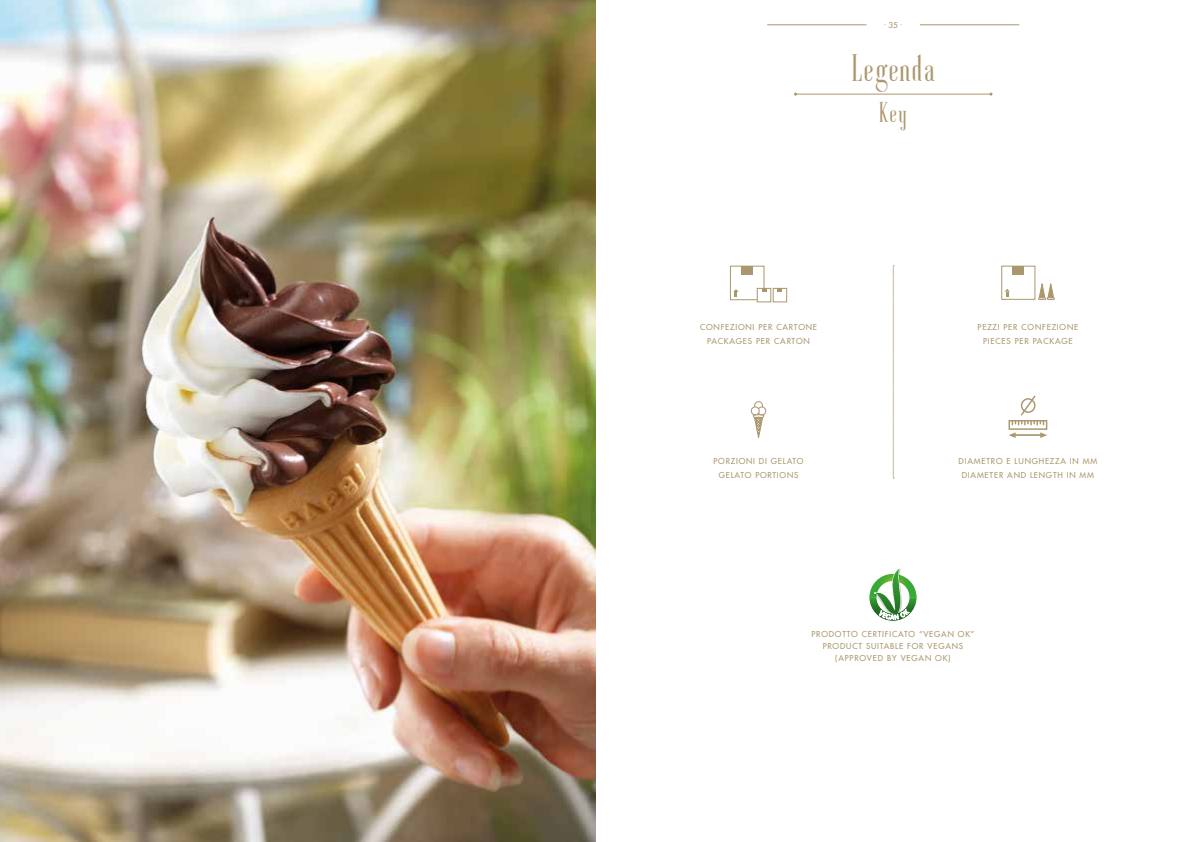
<style>
.page{position:relative;width:1191px;height:842px;background:#fff}
.page>*{position:absolute;margin:0;border:0;box-sizing:border-box;transform-origin:0 0}
.t1{font:40px "Ayres";letter-spacing:.03em;color:#ab976e}
.t2{font:30px "Ayres";color:#ab976e}
.t3{font:500 8px/14px "Futura Std";letter-spacing:.1em;color:#ab976e;text-align:center}
</style>
<div class="page">
<img style="left:0;top:0;width:595px;height:842px">
<hr style="left:920px;top:25px;width:99px;height:1px;background:#ab976e">
<hr style="left:767px;top:25px;width:99px;height:1px;background:#ab976e">
<hr style="left:795px;top:94px;width:196px;height:1px;background:#ab976e">
<svg style="left:893px;top:266px;width:1px;height:213px"></svg>
<div style="left:754px;top:401px;width:9px;height:9px;border:1px solid #ab976e;border-radius:50%"></div>
<div style="left:757px;top:407px;width:9px;height:8px;border:1px solid #ab976e;border-radius:50%"></div>
<div style="left:751px;top:407px;width:8px;height:8px;background:#fff;border-radius:50%"></div>
<div style="left:751px;top:407px;width:8px;height:8px;border:1px solid #ab976e;border-radius:50%"></div>
<svg style="left:752px;top:414px;width:12px;height:24px"></svg>
<div style="left:730px;top:266px;width:34px;height:34px;border:1px solid #ab976e"></div>
<div style="left:741px;top:266px;width:12px;height:9px;background:#ab976e"></div>
<div style="left:756px;top:288px;width:15px;height:14px;background:#fff;border:1px solid #ab976e"></div>
<svg style="left:761px;top:288px;width:5px;height:4px"></svg>
<div style="left:772px;top:288px;width:15px;height:14px;border:1px solid #ab976e"></div>
<svg style="left:777px;top:288px;width:5px;height:4px"></svg>
<svg style="left:733px;top:289px;width:5px;height:8px"></svg>
<svg style="left:1038px;top:283px;width:16px;height:17px"></svg>
<div style="left:1001px;top:266px;width:34px;height:34px;border:1px solid #ab976e"></div>
<div style="left:1012px;top:266px;width:12px;height:9px;background:#ab976e"></div>
<svg style="left:1004px;top:289px;width:6px;height:8px"></svg>
<svg style="left:1008px;top:395px;width:40px;height:43px"></svg>
<hr style="left:1015px;top:434px;width:25px;height:2px;background:#ab976e">
<svg style="left:869px;top:568px;width:47px;height:53px"></svg>
<p class="t3" style="left:884px;top:17px;width:20px">.35.</p>
<h1 class="t1" style="left:851px;top:46px;width:85px">Legenda</h1>
<h2 class="t2" style="left:879px;top:95px;width:29px">Key</h2>
<p class="t3" style="left:700px;top:320px;width:118px">CONFEZIONI PER CARTONE<br>PACKAGES PER CARTON</p>
<p class="t3" style="left:977px;top:320px;width:102px">PEZZI PER CONFEZIONE<br>PIECES PER PACKAGE</p>
<p class="t3" style="left:713px;top:454px;width:92px">PORZIONI DI GELATO<br>GELATO PORTIONS</p>
<p class="t3" style="left:958px;top:454px;width:140px">DIAMETRO E LUNGHEZZA IN MM<br>DIAMETER AND LENGTH IN MM</p>
<p class="t3" style="left:811px;top:628px;width:164px;line-height:12px">PRODOTTO CERTIFICATO “VEGAN OK”<br>PRODUCT SUITABLE FOR VEGANS (APPROVED BY VEGAN OK)</p>
</div>
